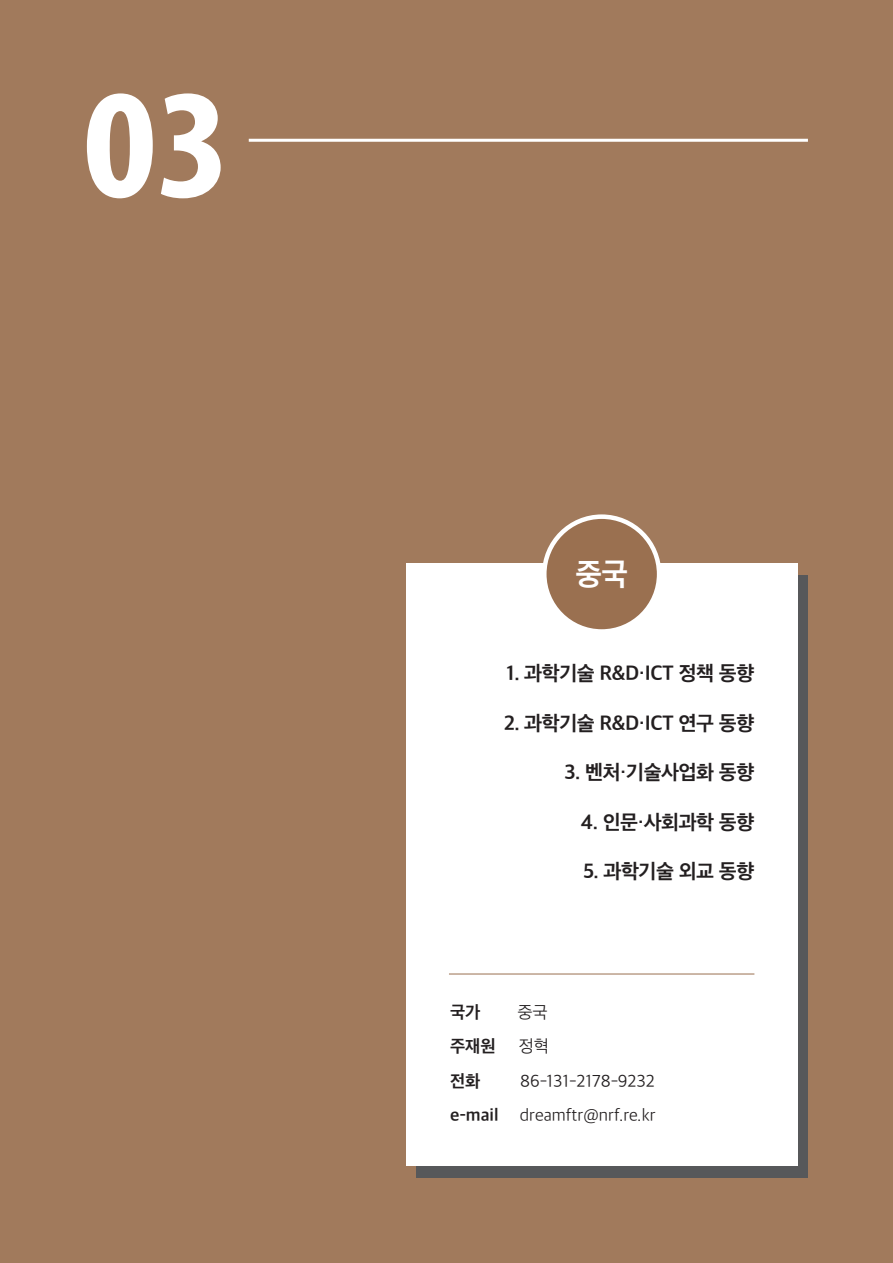
<style>
.page{position:relative;width:893px;height:1263px;background:#a17a5c}
.page>*{position:absolute;margin:0;border:0;box-sizing:border-box;transform-origin:0 0}
.t1{font:700 condensed 157.5px "Myriad Pro";color:#fff;scale:1.1 1}
.t2{font:30px "SD Gothic Neoa g Bd";color:#fff;scale:.96 1}
.t3{font:19.5px "SD Gothic Neoa g Bd";letter-spacing:-.02em;color:#231f20}
.t4{font:16.5px "SD Gothic Neoa c Lt";color:#231f20}
.t5{font:16.5px "SD Gothic Neoa g Bd";color:#231f20}
</style>
<div class="page">
<div style="left:417px;top:575px;width:391px;height:603px;background:#57585a"></div>
<div style="left:406px;top:563px;width:391px;height:603px;background:#fff"></div>
<hr style="left:449px;top:974px;width:305px;height:1px;background:#9a7050">
<div style="left:544px;top:517px;width:115px;height:114px;background:#9a7050;border-radius:50%"></div>
<div style="left:542px;top:514px;width:119px;height:120px;border:4px solid #fff;border-radius:50%"></div>
<hr style="left:249px;top:139px;width:559px;height:3px;background:#fff">
<h1 class="t1" style="left:83px;top:46px;width:136px">03</h1>
<h2 class="t2" style="left:575px;top:559px;width:56px">중국</h2>
<p class="t3" style="left:506px;top:664px;width:249px">1. 과학기술 R&amp;D·ICT 정책 동향</p>
<p class="t3" style="left:504px;top:713px;width:252px">2. 과학기술 R&amp;D·ICT 연구 동향</p>
<p class="t3" style="left:564px;top:763px;width:191px">3. 벤처·기술사업화 동향</p>
<p class="t3" style="left:581px;top:812px;width:175px">4. 인문·사회과학 동향</p>
<p class="t3" style="left:583px;top:862px;width:173px">5. 과학기술 외교 동향</p>
<p class="t5" style="left:450px;top:1004px;width:32px">국가</p>
<p class="t4" style="left:517px;top:1004px;width:32px">중국</p>
<p class="t5" style="left:450px;top:1038px;width:47px">주재원</p>
<p class="t4" style="left:519px;top:1038px;width:32px">정혁</p>
<p class="t5" style="left:450px;top:1073px;width:32px">전화</p>
<p class="t4" style="left:520px;top:1073px;width:136px">86-131-2178-9232</p>
<p class="t5" style="left:450px;top:1107px;width:50px">e-mail</p>
<p class="t4" style="left:520px;top:1107px;width:137px">dreamftr@nrf.re.kr</p>
</div>
